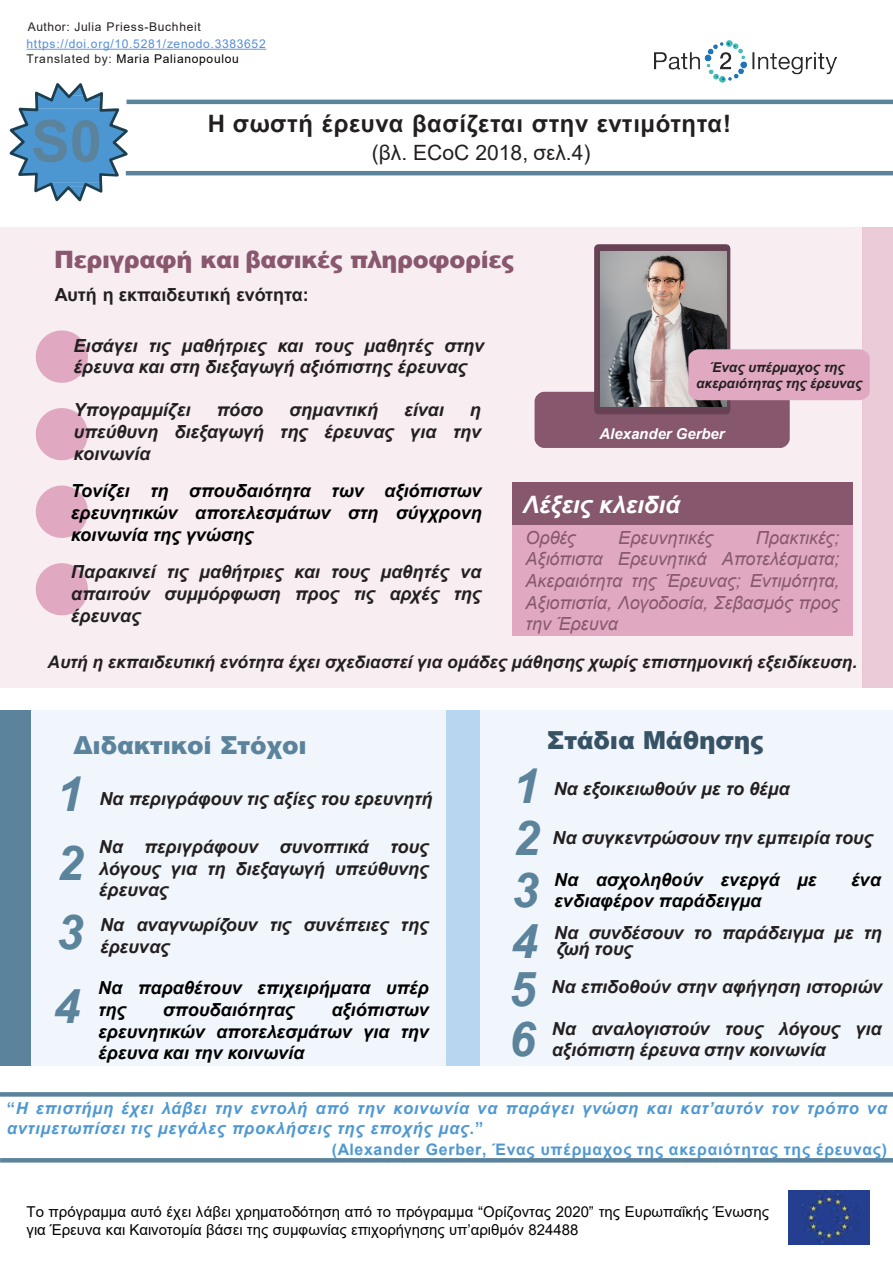
<style>
.page{position:relative;width:893px;height:1264px;background:#fff}
.page>*{position:absolute;margin:0;border:0;box-sizing:border-box;transform-origin:0 0}
.t1{font:700 57.75px "Arial";color:#5b839c}
.t2{font:italic 700 48px "Arial";color:#5b839c}
.t3{font:900 24.9px "Arial";letter-spacing:-.01em;color:#5b839c}
.t4{font:900 24.9px "Arial";letter-spacing:-.01em;color:#365264}
.t5{font:700 24px "Arial";letter-spacing:.02em;color:#231f20}
.t6{font:900 24px "Arial";letter-spacing:-.015em;color:#89576e}
.t7{font:italic 700 24px "Arial";color:#fff}
.t8{font:21px "Arial";color:#231f20}
.t9{font:italic 700 18px/21.6px "Arial";color:#231f20}
.t10{font:italic 700 18px/21.6px "Arial";color:#000}
.t11{font:italic 18px/21.6px "Arial";color:#86576d;text-align:justify}
.t12{font:700 18px "Arial";color:#231f20}
.t13{font:italic 700 17.25px "Arial";color:#231f20}
.t14{font:italic 700 16.5px/19.8px "Arial";letter-spacing:.045em;color:#4e98d2}
.t15{font:700 15.9px "Arial";letter-spacing:.045em;color:#4e98d2}
.t16{font:15px/18px "Arial";color:#000}
.t17{font:italic 700 15px "Arial";color:#fff}
.t18{font:italic 700 13.5px "Arial";color:#231f20}
.t19{font:12px "Arial";letter-spacing:.055em;color:#558ed5}
.t20{font:12px "Arial";letter-spacing:.055em;color:#000}
.t21{font:12px "Arial";letter-spacing:.055em;color:#231f20}
.s1{color:#231f20}
.s2{font-style:normal}
</style>
<div class="page">
<div style="left:480px;top:710px;width:412px;height:355px;background:#f1f6fc"></div>
<div style="left:31px;top:710px;width:416px;height:355px;background:#f1f6fc"></div>
<div style="left:0;top:710px;width:31px;height:355px;background:#5b839c"></div>
<div style="left:0;top:228px;width:862px;height:459px;background:#f8eef2"></div>
<div style="left:862px;top:228px;width:30px;height:459px;background:#eccbd9"></div>
<svg style="left:36px;top:330px;width:52px;height:53px"></svg>
<svg style="left:36px;top:408px;width:52px;height:52px"></svg>
<svg style="left:36px;top:485px;width:52px;height:53px"></svg>
<svg style="left:36px;top:563px;width:52px;height:52px"></svg>
<div style="left:446px;top:710px;width:34px;height:355px;background:#b9d6f0"></div>
<hr style="left:126px;top:100px;width:766px;height:4px;background:#5b839c">
<hr style="left:126px;top:171px;width:766px;height:4px;background:#5b839c">
<svg style="left:0;top:1092px;width:892px;height:4px;background:#60879f"></svg>
<div style="left:0;top:1157px;width:892px;height:5px;background:#5b839c"></div>
<img style="left:788px;top:1190px;width:81px;height:54px">
<img style="left:654px;top:40px;width:182px;height:43px">
<svg style="left:26px;top:49px;width:240px;height:1px"></svg>
<div style="left:512px;top:524px;width:340px;height:111px;background:#e0a9c1"></div>
<div style="left:512px;top:482px;width:340px;height:42px;background:#86576d"></div>
<svg style="left:9px;top:83px;width:122px;height:119px"></svg>
<div style="left:534px;top:392px;width:255px;height:56px;background:#86576d;border-radius:9px"></div>
<svg style="left:594px;top:244px;width:136px;height:170px;background:#6c495a"></svg>
<img style="left:600px;top:251px;width:126px;height:155px">
<div style="left:688px;top:349px;width:181px;height:51px;background:#e0a9c1"></div>
<p class="t21" style="left:28px;top:19px;width:175px">Author: Julia Priess-Buchheit</p>
<p class="t19" style="left:26px;top:35px;width:241px">https://doi.org/10.5281/zenodo.3383652</p>
<p class="t20" style="left:26px;top:51px;width:214px"><span class="s1">Translated by:</span> Maria Palianopoulou</p>
<h2 class="t1" style="left:31px;top:100px;width:72px">S0</h2>
<p class="t5" style="left:208px;top:107px;width:524px">Η σωστή έρευνα βασίζεται στην εντιμότητα!</p>
<p class="t8" style="left:372px;top:138px;width:220px">(βλ. ECoC 2018, σελ.4)</p>
<p class="t6" style="left:54px;top:241px;width:461px">Περιγραφή και βασικές πληροφορίες</p>
<p class="t12" style="left:55px;top:282px;width:255px">Αυτή η εκπαιδευτική ενότητα:</p>
<p class="t9" style="left:74px;top:335px;width:412px">Εισάγει τις μαθήτριες και τους μαθητές στην έρευνα και στη διεξαγωγή αξιόπιστης έρευνας</p>
<p class="t9" style="left:74px;top:399px;width:118px">Υπογραμμίζει</p>
<p class="t9" style="left:216px;top:399px;width:48px">πόσο</p>
<p class="t9" style="left:289px;top:399px;width:90px">σημαντική</p>
<p class="t9" style="left:404px;top:399px;width:41px">είναι</p>
<p class="t9" style="left:74px;top:399px;width:409px;text-align:justify;text-indent:396px">η υπεύθυνη διεξαγωγή της έρευνας για την κοινωνία</p>
<p class="t10" style="left:71px;top:480px;width:412px;text-align:justify">Τονίζει τη σπουδαιότητα των αξιόπιστων ερευνητικών αποτελεσμάτων στη σύγχρονη κοινωνία της γνώσης</p>
<p class="t9" style="left:71px;top:561px;width:412px;text-align:justify">Παρακινεί τις μαθήτριες και τους μαθητές να απαιτούν συμμόρφωση προς τις αρχές της έρευνας</p>
<p class="t18" style="left:709px;top:358px;width:136px">Ένας υπέρμαχος της</p>
<p class="t18" style="left:696px;top:374px;width:168px">ακεραιότητας της έρευνας</p>
<p class="t17" style="left:599px;top:424px;width:127px">Alexander Gerber</p>
<p class="t7" style="left:523px;top:488px;width:158px">Λέξεις κλειδιά</p>
<p class="t11" style="left:525px;top:527px;width:52px">Ορθές</p>
<p class="t11" style="left:618px;top:527px;width:96px">Ερευνητικές</p>
<p class="t11" style="left:525px;top:527px;width:315px;text-indent:230px">Πρακτικές; Αξιόπιστα Ερευνητικά Αποτελέσματα; Ακεραιότητα της Έρευνας; Εντιμότητα, Αξιοπιστία, Λογοδοσία, Σεβασμός προς την Έρευνα</p>
<p class="t13" style="left:48px;top:650px;width:811px">Αυτή η εκπαιδευτική ενότητα έχει σχεδιαστεί για ομάδες μάθησης χωρίς επιστημονική εξειδίκευση.</p>
<p class="t3" style="left:74px;top:727px;width:235px">Διδακτικοί Στόχοι</p>
<p class="t2" style="left:56px;top:761px;width:28px">1</p>
<p class="t2" style="left:56px;top:831px;width:28px">2</p>
<p class="t2" style="left:56px;top:900px;width:28px">3</p>
<p class="t9" style="left:99px;top:788px;width:334px">Να περιγράφουν τις αξίες του ερευνητή</p>
<p class="t9" style="left:99px;top:836px;width:331px;text-align:justify">Να περιγράφουν συνοπτικά τους λόγους για τη διεξαγωγή υπεύθυνης έρευνας</p>
<p class="t9" style="left:100px;top:914px;width:330px">Να αναγνωρίζουν τις συνέπειες της έρευνας</p>
<p class="t2" style="left:513px;top:754px;width:28px">1</p>
<p class="t2" style="left:513px;top:806px;width:28px">2</p>
<p class="t2" style="left:512px;top:857px;width:28px">3</p>
<p class="t2" style="left:511px;top:908px;width:28px">4</p>
<p class="t2" style="left:54px;top:973px;width:28px">4</p>
<p class="t10" style="left:386px;top:977px;width:44px">υπέρ</p>
<p class="t2" style="left:508px;top:957px;width:28px">5</p>
<p class="t10" style="left:98px;top:1020px;width:332px">ερευνητικών αποτελεσμάτων για την έρευνα και την κοινωνία</p>
<p class="t10" style="left:98px;top:977px;width:29px">Να της</p>
<p class="t10" style="left:163px;top:977px;width:133px;text-indent:-25px">παραθέτουν σπουδαιότητας</p>
<p class="t10" style="left:331px;top:977px;width:99px;text-indent:-74px">επιχειρήματα αξιόπιστων</p>
<p class="t2" style="left:508px;top:1007px;width:28px">6</p>
<p class="t4" style="left:546px;top:721px;width:218px">Στάδια Μάθησης</p>
<p class="t9" style="left:553px;top:778px;width:237px">Να εξοικειωθούν με το θέμα</p>
<p class="t9" style="left:552px;top:827px;width:322px">Να συγκεντρώσουν την εμπειρία τους</p>
<p class="t10" style="left:554px;top:868px;width:264px">Να ασχοληθούν ενεργά με</p>
<p class="t10" style="left:851px;top:868px;width:31px">ένα</p>
<p class="t10" style="left:554px;top:890px;width:208px">ενδιαφέρον παράδειγμα</p>
<p class="t9" style="left:554px;top:924px;width:329px;line-height:16.8px">Να συνδέσουν το παράδειγμα με τη ζωή τους</p>
<p class="t9" style="left:551px;top:976px;width:332px">Να επιδοθούν στην αφήγηση ιστοριών</p>
<p class="t9" style="left:551px;top:1018px;width:331px;line-height:21px">Να αναλογιστούν τους λόγους για αξιόπιστη έρευνα στην κοινωνία</p>
<p class="t14" style="left:7px;top:1098px;width:881px"><span class="s2">“</span>Η επιστήμη έχει λάβει την εντολή από την κοινωνία να παράγει γνώση και κατ’αυτόν τον τρόπο να αντιμετωπίσει τις μεγάλες προκλήσεις της εποχής μας<span class="s2">.”</span></p>
<p class="t15" style="left:332px;top:1137px;width:556px">(Alexander Gerber, Ένας υπέρμαχος της ακεραιότητας της έρευνας)</p>
<p class="t16" style="left:26px;top:1202px;width:743px">Το πρόγραμμα αυτό έχει λάβει χρηματοδότηση από το πρόγραμμα “Ορίζοντας 2020” της Ευρωπαΐκής Ένωσης για Έρευνα και Καινοτομία βάσει της συμφωνίας επιχορήγησης υπ’αριθμόν 824488</p>
</div>
